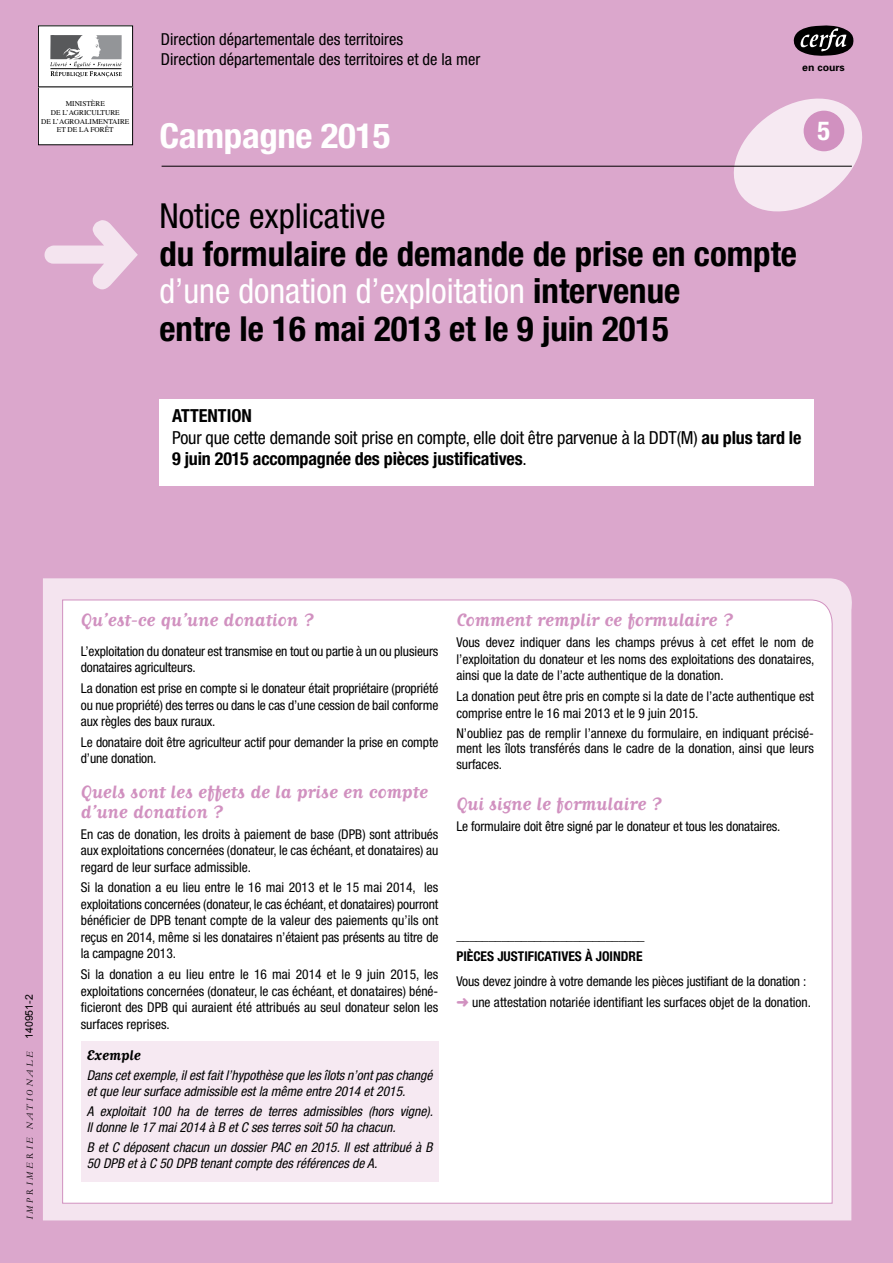
<style>
.page{position:relative;width:893px;height:1263px;background:#dba7cc}
.page>*{position:absolute;margin:0;border:0;box-sizing:border-box;transform-origin:0 0}
.t1{font:108px "MS Gothic";color:#f4e4ef}
.t2{font:700 condensed 34.5px/37.5px "Helvetica Neue";color:#000}
.t3{font:condensed 34.5px "Helvetica Neue";color:#000}
.t4{font:700 condensed 34.5px "Helvetica Neue";letter-spacing:-.01em;color:#fff;scale:1.07 1}
.t5{font:700 condensed 26.25px "Helvetica Neue";color:#fff}
.t6{font:700 21px/19.5px "Matrix Script";color:#d191c0}
.t7{font:condensed 18px/21.6px "Helvetica Neue";letter-spacing:-.01em;color:#000}
.t8{font:700 condensed 18px "Helvetica Neue";color:#000}
.t9{font:condensed 16.5px/19.5px "Helvetica Neue";color:#000}
.t10{font:700 16.5px "Matrix Script";color:#000}
.t11{font:condensed 13.5px/16.5px "Helvetica Neue";color:#000;text-align:justify}
.t12{font:italic condensed 13.5px/15.8px "Helvetica Neue";color:#000}
.t13{font:700 condensed 13.5px/20.7px "Helvetica Neue";color:#000}
.t14{font:700 10.5px "Univers";color:#000}
.t15{font:9px "Ligne Graphique";color:#000}
.t16{font:7.35px/8.7px "Times";color:#000;text-align:center}
.s1{font-weight:400;color:#fff}
.s2{font-weight:700}
.s3{font-family:"Arial";font-size:10.5px}
.s4{color:#d191c0}
</style>
<div class="page">
<div style="left:43px;top:578px;width:809px;height:642px;background:#f4e4ef"></div>
<div style="left:62px;top:599px;width:772px;height:605px;background:#fff"></div>
<div style="left:81px;top:1041px;width:357px;height:141px;background:#f6e9f2"></div>
<svg style="left:794px;top:26px;width:59px;height:30px;background:#4b4249"></svg>
<div style="left:159px;top:400px;width:655px;height:86px;background:#fff"></div>
<div style="left:38px;top:26px;width:95px;height:61px;background:#fff"></div>
<div style="left:38px;top:26px;width:95px;height:61px;border:1px solid #000"></div>
<div style="left:38px;top:87px;width:95px;height:58px;background:#fff"></div>
<div style="left:38px;top:87px;width:95px;height:58px;border:1px solid #000"></div>
<svg style="left:50px;top:35px;width:72px;height:42px"></svg>
<hr style="left:39px;top:86px;width:94px;height:1px;background:#000">
<svg style="left:725px;top:98px;width:138px;height:114px"></svg>
<div style="left:804px;top:111px;width:40px;height:40px;background:#d191c0;border-radius:50%"></div>
<hr style="left:162px;top:166px;width:690px;height:1px;background:#000">
<p class="t16" style="left:41px;top:99px;width:90px">MINISTÈRE<br>DE L’AGRICULTURE<br>DE L’AGROALIMENTAIRE<br>ET DE LA FORÊT</p>
<h1 class="t1" style="left:36px;top:201px;width:109px">➜</h1>
<p class="t9" style="left:161px;top:30px;width:321px">Direction départementale des territoires<br>Direction départementale des territoires et de la mer</p>
<h2 class="t4" style="left:159px;top:115px;width:217px">Campagne 2015</h2>
<p class="t14" style="left:802px;top:61px;width:44px">en cours</p>
<h3 class="t5" style="left:817px;top:115px;width:14px">5</h3>
<h2 class="t3" style="left:159px;top:196px;width:228px">Notice explicative</h2>
<h2 class="t2" style="left:159px;top:234px;width:639px">du formulaire de demande de prise en compte <span class="s1">d’une donation d’exploitation</span> intervenue<br>entre le 16 mai 2013 et le 9 juin 2015</h2>
<h3 class="t7" style="left:172px;top:405px;width:631px;text-indent:35px"><span class="s2">ntion<br></span>Pour que cette demande soit prise en compte, elle doit être parvenue à la DDT(M) <span class="s2">au plus tard le<br>9 juin 2015 accompagnée des pièces justificatives</span>.</h3>
<h3 class="t8" style="left:172px;top:405px;width:10px">Atte</h3>
<p class="t15" style="left:25px;top:1220px;width:227px;rotate:-90deg">IMPRIMERIE NATIONALE <span class="s3">140951-2</span></p>
<h3 class="t6" style="left:81px;top:610px;width:234px">Qu’est-ce qu’une donation ?</h3>
<p class="t11" style="left:81px;top:643px;width:359px">L’exploitation du donateur est transmise en tout ou partie à un ou plusieurs donataires agriculteurs.</p>
<p class="t11" style="left:81px;top:680px;width:359px">La donation est prise en compte si le donateur était propriétaire (propriété ou nue propriété) des terres ou dans le cas d’une cession de bail conforme aux règles des baux ruraux.</p>
<p class="t11" style="left:81px;top:734px;width:359px">Le donataire doit être agriculteur actif pour demander la prise en compte d’une donation.</p>
<h3 class="t6" style="left:81px;top:782px;width:349px">Quels sont les effets de la prise en compte d’une donation ?</h3>
<p class="t11" style="left:81px;top:825px;width:359px">En cas de donation, les droits à paiement de base (DPB) sont attribués aux exploitations concernées (donateur, le cas échéant, et donataires) au regard de leur surface admissible.</p>
<p class="t11" style="left:81px;top:879px;width:359px">Si la donation a eu lieu entre le 16 mai 2013 et le 15 mai 2014, les exploitations concernées (donateur, le cas échéant, et donataires) pourront bénéficier de DPB tenant compte de la valeur des paiements qu’ils ont reçus en 2014, même si les donataires n’étaient pas présents au titre de la campagne 2013.</p>
<p class="t11" style="left:81px;top:966px;width:359px">Si la donation a eu lieu entre le 16 mai 2014 et le 9 juin 2015, les exploitations concernées (donateur, le cas échéant, et donataires) béné&shy;ficieront des DPB qui auraient été attribués au seul donateur selon les surfaces reprises.</p>
<p class="t10" style="left:87px;top:1047px;width:56px">Exemple</p>
<p class="t12" style="left:87px;top:1068px;width:347px">Dans cet exemple, il est fait l’hypothèse que les îlots n’ont pas changé et que leur surface admissible est la même entre 2014 et 2015.</p>
<p class="t12" style="left:87px;top:1103px;width:348px">A exploitait 100 ha de terres de terres admissibles (hors vigne).<br>Il donne le 17 mai 2014 à B et C ses terres soit 50 ha chacun.</p>
<p class="t12" style="left:87px;top:1139px;width:347px">B et C déposent chacun un dossier PAC en 2015. Il est attribué à B<br>50 DPB et à C 50 DPB tenant compte des références de A.</p>
<h3 class="t6" style="left:456px;top:610px;width:278px">Comment remplir ce formulaire ?</h3>
<p class="t11" style="left:456px;top:634px;width:360px">Vous devez indiquer dans les champs prévus à cet effet le nom de l’exploitation du donateur et les noms des exploitations des donataires, ainsi que la date de l’acte authentique de la donation.</p>
<p class="t11" style="left:456px;top:688px;width:359px">La donation peut être pris en compte si la date de l’acte authentique est comprise entre le 16 mai 2013 et le 9 juin 2015.</p>
<p class="t11" style="left:456px;top:725px;width:359px;line-height:15.8px">N’oubliez pas de remplir l’annexe du formulaire, en indiquant précisé&shy;ment les îlots transférés dans le cadre de la donation, ainsi que leurs surfaces.</p>
<h3 class="t6" style="left:456px;top:794px;width:207px">Qui signe le formulaire ?</h3>
<p class="t11" style="left:456px;top:818px;width:326px">Le formulaire doit être signé par le donateur et tous les donataires.</p>
<p class="t13" style="left:456px;top:925px;width:190px">_____________________________<br>Pièces justificatives à joindre</p>
<p class="t11" style="left:456px;top:971px;width:356px;line-height:20.7px">Vous devez joindre à votre demande les pièces justifiant de la donation : <span class="s4">➜</span> une attestation notariée identifiant les surfaces objet de la donation.</p>
</div>
